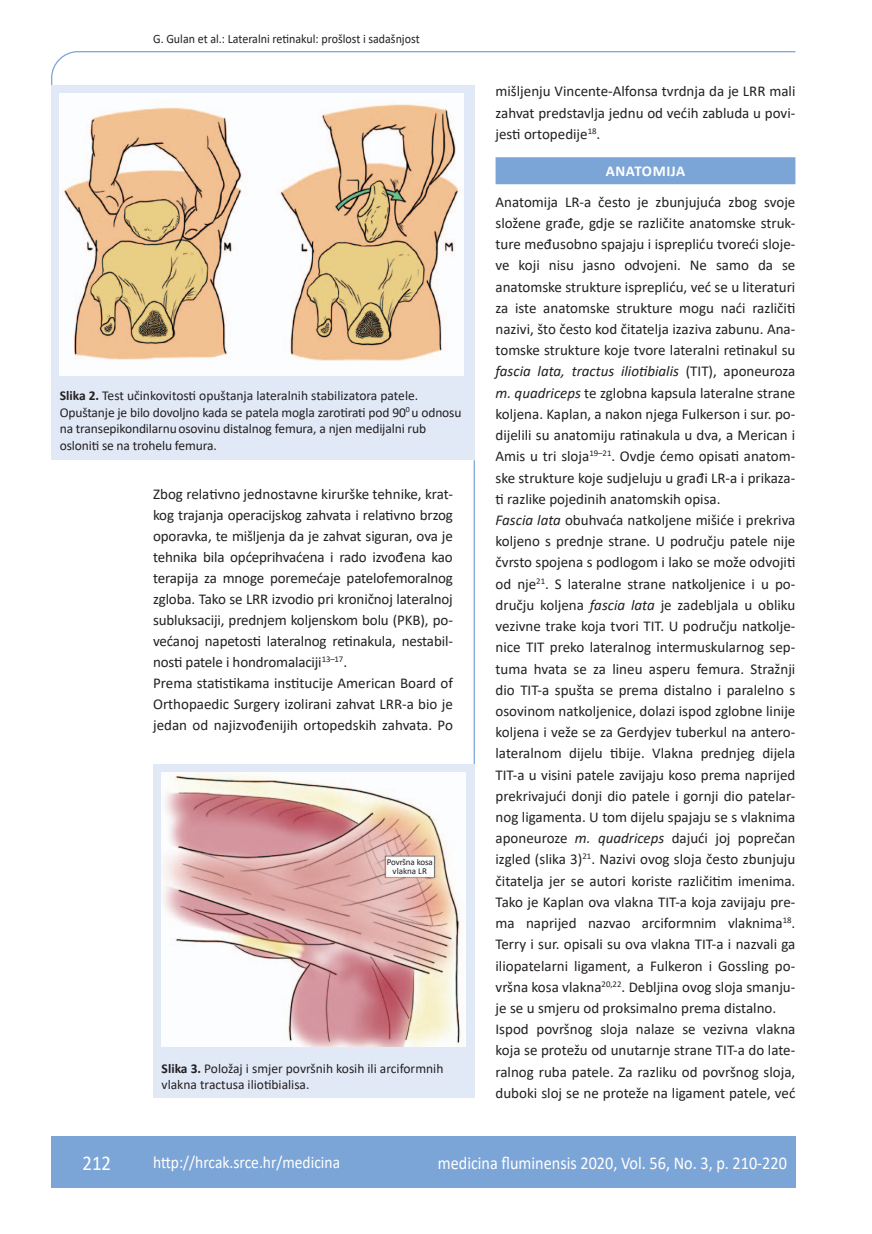
<style>
.page{position:relative;width:872px;height:1234px;background:#fff}
.page>*{position:absolute;margin:0;border:0;box-sizing:border-box;transform-origin:0 0}
.t1{font:21px "Calibri";color:#fff;scale:.9 1}
.t2{font:18px "Calibri";color:#fff;scale:.9 1}
.t3{font:17.25px "Calibri";color:#fff;scale:.9 1}
.osnovni_tekst{font:15px/21.1px "Calibri";color:#231f20;text-align:justify}
.naslov_ruler{font:700 15px "Calibri";letter-spacing:.04em;color:#fff}
.potpis_slika{font:13.5px/16.5px "Calibri";letter-spacing:-.01em;color:#231f20}
.glava{font:12.75px "Calibri";color:#231f20;scale:.94 1}
.potpis_slika-2{font:9px/9px "Calibri";letter-spacing:-.01em;color:#231f20;text-align:center}
.s1{font-weight:700}
.s2{font-style:italic}
</style>
<div class="page">
<svg style="left:51px;top:51px;width:745px;height:275px"></svg>
<hr style="left:473px;top:460px;width:2px;height:637px;background:#7ca5d7">
<div style="left:51px;top:1135px;width:744px;height:51px;background:#7ca5d7"></div>
<div style="left:495px;top:157px;width:300px;height:27px;background:#7ca5d7"></div>
<div style="left:153px;top:764px;width:321px;height:333px;background:#e1e9f6"></div>
<img style="left:162px;top:772px;width:304px;height:274px">
<div style="left:51px;top:85px;width:423px;height:374px;background:#e1e9f6"></div>
<img style="left:60px;top:94px;width:404px;height:281px">
<p class="glava" style="left:153px;top:29px;width:285px">G. Gulan et al.: Lateralni retinakul: prošlost i sadašnjost</p>
<p class="potpis_slika" style="left:60px;top:387px;width:403px"><span class="s1">Slika 2.</span> Test učinkovitosti opuštanja lateralnih stabilizatora patele.<br>Opuštanje je bilo dovoljno kada se patela mogla zarotirati pod 90<sup>0</sup> u odnosu na transepikondilarnuosovinu distalnog femura, a njen medijalni rub osloniti se na trohelu femura.</p>
<p class="osnovni_tekst" style="left:153px;top:483px;width:301px">Zbog relativno jednostavne kirurške tehnike, krat&shy;kog trajanja operacijskog zahvata i relativno brzog oporavka, te mišljenja da je zahvat siguran, ova je tehnika bila općeprihvaćena i rado izvođena kao terapija za mnoge poremećaje patelofemoralnog zgloba. Tako se LRR izvodio pri kroničnoj lateralnoj subluksaciji, prednjem koljenskom bolu (PKB), po&shy;većanoj napetosti lateralnog retinakula, nestabil&shy;nosti patele i hondromalaciji<sup>13–17</sup>.</p>
<p class="osnovni_tekst" style="left:153px;top:672px;width:301px">Prema statistikama institucije American Board of Orthopaedic Surgery izolirani zahvat LRR-a bio je jedan od najizvođenijih ortopedskih zahvata. Po</p>
<p class="potpis_slika-2" style="left:387px;top:856px;width:48px">Površna kosa vlakna LR</p>
<p class="potpis_slika" style="left:162px;top:1059px;width:283px"><span class="s1">Slika 3.</span> Položaj i smjer površnih kosih ili arciformnih vlakna tractusa iliotibialisa.</p>
<p class="osnovni_tekst" style="left:495px;top:80px;width:301px">mišljenju Vincente-Alfonsa tvrdnja da je LRR mali zahvat predstavlja jednu od većih zabluda u povi&shy;jesti ortopedije<sup>18</sup>.</p>
<p class="naslov_ruler" style="left:605px;top:160px;width:81px">ANATOMIJA</p>
<p class="osnovni_tekst" style="left:495px;top:191px;width:301px">Anatomija LR-a često je zbunjujuća zbog svoje složene građe, gdje se različite anatomske struk&shy;ture međusobno spajaju i isprepliću tvoreći sloje&shy;ve koji nisu jasno odvojeni. Ne samo da se anatomske strukture isprepliću, već se u literaturi za iste anatomske strukture mogu naći različiti nazivi, što često kod čitatelja izaziva zabunu. Ana&shy;tomske strukture koje tvore lateralni retinakul su <span class="s2">fascia lata, tractus iliotibialis</span> (TIT), aponeuroza <span class="s2">m. quadriceps</span> te zglobna kapsula lateralne strane koljena. Kaplan, a nakon njega Fulkerson i sur. po&shy;dijelili su anatomiju ratinakula u dva, a Merican i Amis u tri sloja<sup>19–21</sup>. Ovdje ćemo opisati anatom&shy;ske strukture koje sudjeluju u građi LR-a i prikaza&shy;ti razlike pojedinih anatomskih opisa.</p>
<p class="osnovni_tekst" style="left:495px;top:509px;width:301px"><span class="s2">Fascia lata</span> obuhvaća natkoljene mišiće i prekriva koljeno s prednje strane. U području patele nije čvrsto spojena s podlogom i lako se može odvojiti od nje<sup>21</sup>. S lateralne strane natkoljenice i u po&shy;dručju koljena <span class="s2">fascia lata</span> je zadebljala u obliku vezivne trake koja tvori TIT. U području natkolje&shy;nice TIT preko lateralnog intermuskularnog sep&shy;tuma hvata se za lineu asperu femura. Stražnji dio TIT-a spušta se prema distalno i paralelno s osovinom natkoljenice, dolazi ispod zglobne linije koljena i veže se za Gerdyjev tuberkul na antero&shy;lateralnom dijelu tibije. Vlakna prednjeg dijela TIT-a u visini patele zavijaju koso prema naprijed prekrivajući donji dio patele i gornji dio patelar&shy;nog ligamenta. U tom dijelu spajaju se s vlaknima aponeuroze <span class="s2">m. quadriceps</span> dajući joj poprečan izgled (slika 3)<sup>21</sup>. Nazivi ovog sloja često zbunjuju čitatelja jer se autori koriste različitim imenima.<br>Tako je Kaplan ova vlakna TIT-a koja zavijaju pre&shy;ma naprijed nazvao arciformnim vlaknima<sup>18</sup>.<br>Terry i sur. opisali su ova vlakna TIT-a i nazvali ga iliopatelarni ligament, a Fulkeron i Gossling po&shy;vršna kosa vlakna<sup>20,22</sup>. Debljina ovog sloja smanju&shy;je se u smjeru od proksimalno prema distalno.</p>
<p class="osnovni_tekst" style="left:495px;top:1017px;width:301px">Ispod površnog sloja nalaze se vezivna vlakna koja se protežu od unutarnje strane TIT-a do late&shy;ralnog ruba patele. Za razliku od površnog sloja, duboki sloj se ne proteže na ligament patele, već</p>
<p class="t1" style="left:82px;top:1147px;width:33px">212</p>
<p class="t3" style="left:153px;top:1149px;width:209px">http://hrcak.srce.hr/medicina</p>
<p class="t2" style="left:438px;top:1149px;width:389px">medicina fluminensis 2020, Vol. 56, No. 3, p. 210-220</p>
</div>
